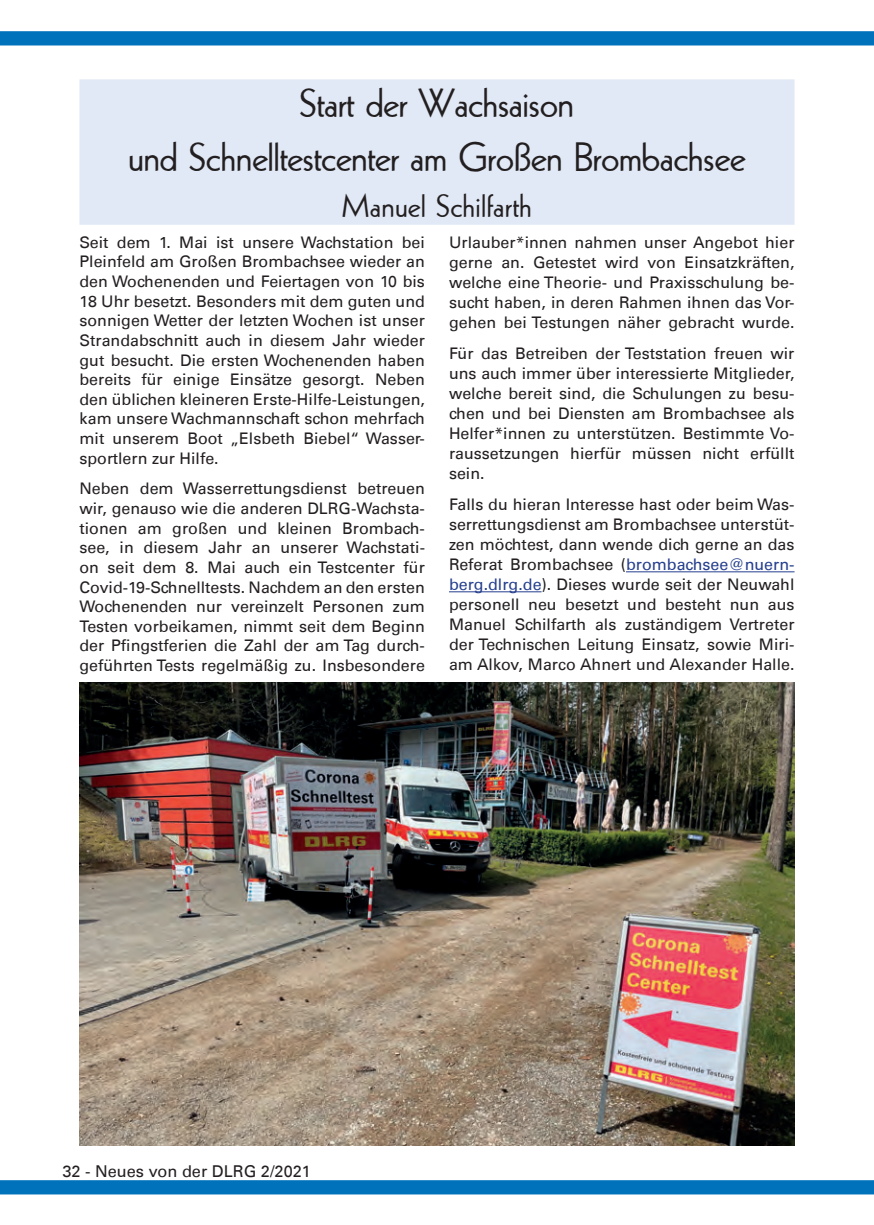
<style>
.page{position:relative;width:874px;height:1225px;background:#fff}
.page>*{position:absolute;margin:0;border:0;box-sizing:border-box;transform-origin:0 0}
.t1{font:700 40.8px/54px "DLRG Jugend Titel Leicht";letter-spacing:-.02em;color:#231f20;text-align:center}
.t2{font:700 32.6px "DLRG Jugend Titel Leicht";color:#231f20}
.t3{font:16.4px "DLRG Univers";color:#231f20}
.t4{font:16px/19.6px "DLRG Univers";color:#231f20;text-align:justify}
.s1{color:#253f8e}
</style>
<div class="page">
<svg style="left:873px;top:31px;width:1px;height:14px"></svg>
<hr style="left:625px;top:571px;width:169px;height:1px;background:#253f8e">
<hr style="left:449px;top:591px;width:92px;height:1px;background:#253f8e">
<div style="left:0;top:31px;width:873px;height:14px;background:#0072bc"></div>
<div style="left:0;top:1180px;width:873px;height:14px;background:#0072bc"></div>
<div style="left:80px;top:80px;width:713px;height:144px;background:#e1e9f6"></div>
<div style="left:79px;top:79px;width:715px;height:146px;border:2px solid #e1e9f6"></div>
<img style="left:79px;top:682px;width:715px;height:463px">
<h1 class="t1" style="left:128px;top:76px;width:619px">Start der Wachsaison<br>und Schnelltestcenter am Großen Brombachsee</h1>
<h2 class="t2" style="left:342px;top:187px;width:191px">Manuel Schilfarth</h2>
<p class="t4" style="left:79px;top:232px;width:347px">Seit dem 1. Mai ist unsere Wachstation bei Pleinfeld am Großen Brombachsee wieder an den Wochenenden und Feiertagen von 10 bis 18 Uhr besetzt. Besonders mit dem guten und sonnigen Wetter der letzten Wochen ist unser Strandabschnitt auch in diesem Jahr wieder gut besucht. Die ersten Wochenenden haben bereits für einige Einsätze gesorgt. Neben den üblichen kleineren Erste-Hilfe-Leistungen, kam unsere Wachmannschaft schon mehrfach mit unserem Boot „Elsbeth Biebel“ Wasser&shy;sportlern zur Hilfe.</p>
<p class="t4" style="left:79px;top:479px;width:347px">Neben dem Wasserrettungsdienst betreuen wir, genauso wie die anderen DLRG-Wachsta&shy;tionen am großen und kleinen Brombach&shy;see, in diesem Jahr an unserer Wachstati&shy;on seit dem 8. Mai auch ein Testcenter für Covid-19-Schnelltests. Nachdem an den ersten Wochenenden nur vereinzelt Personen zum Testen vorbeikamen, nimmt seit dem Beginn der Pfingstferien die Zahl der am Tag durch&shy;geführten Tests regelmäßig zu. Insbesondere</p>
<p class="t4" style="left:449px;top:232px;width:347px">Urlauber*innen nahmen unser Angebot hier gerne an. Getestet wird von Einsatzkräften, welche eine Theorie- und Praxisschulung be&shy;sucht haben, in deren Rahmen ihnen das Vor&shy;gehen bei Testungen näher gebracht wurde.</p>
<p class="t4" style="left:449px;top:343px;width:347px">Für das Betreiben der Teststation freuen wir uns auch immer über interessierte Mitglieder, welche bereit sind, die Schulungen zu besu&shy;chen und bei Diensten am Brombachsee als Helfer*innen zu unterstützen. Bestimmte Vo&shy;raussetzungen hierfür müssen nicht erfüllt sein.</p>
<p class="t4" style="left:449px;top:495px;width:347px">Falls du hieran Interesse hast oder beim Was&shy;serrettungsdienst am Brombachsee unterstüt&shy;zen möchtest, dann wende dich gerne an das Referat Brombachsee (<span class="s1">brombachsee@nuern&shy;berg.dlrg.de</span>). Dieses wurde seit der Neuwahl personell neu besetzt und besteht nun aus Manuel Schilfarth als zuständigem Vertreter der Technischen Leitung Einsatz, sowie Miri&shy;am Alkov, Marco Ahnert und Alexander Halle.</p>
<p class="t3" style="left:62px;top:1161px;width:250px">32 - Neues von der DLRG 2/2021</p>
</div>
